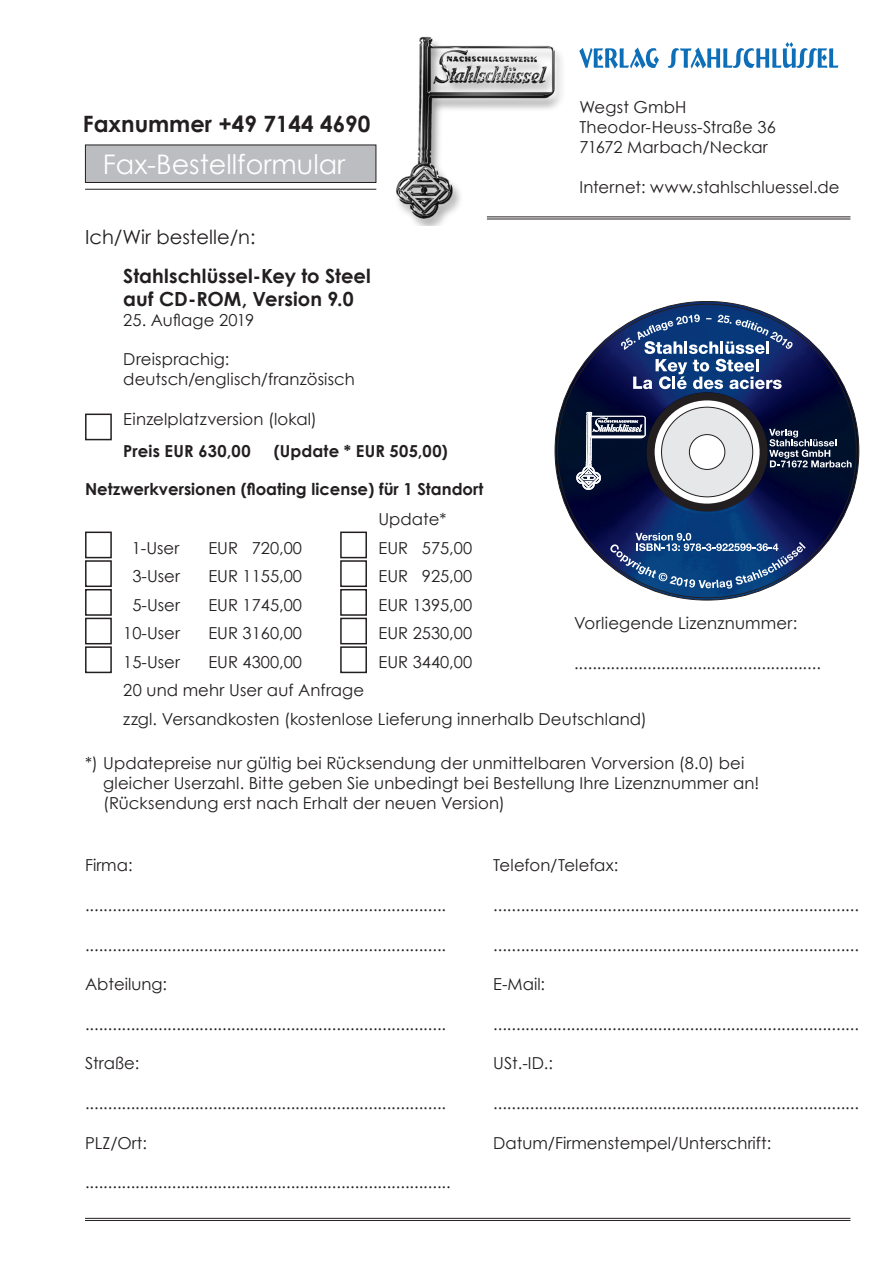
<style>
.page{position:relative;width:893px;height:1263px;background:#fff}
.page>*{position:absolute;margin:0;border:0;box-sizing:border-box;transform-origin:0 0}
.t1{font:27px "Century Gothic";color:#fff}
.t2{font:700 22.5px "Century Gothic";color:#231f20}
.t3{font:700 19.5px/23.4px "Century Gothic";color:#231f20}
.t4{font:19.5px "Century Gothic";color:#231f20}
.t5{font:16.5px/19.8px "Century Gothic";letter-spacing:.005em;color:#231f20}
.t6{font:700 16.5px "Century Gothic";color:#231f20}
</style>
<div class="page">
<img style="left:396px;top:36px;width:174px;height:189px">
<div style="left:85px;top:414px;width:27px;height:26px;border:2px solid #231f20"></div>
<hr style="left:85px;top:189px;width:291px;height:1px;background:#231f20">
<hr style="left:487px;top:216px;width:363px;height:1px;background:#231f20">
<hr style="left:487px;top:219px;width:363px;height:1px;background:#231f20">
<hr style="left:85px;top:1220px;width:765px;height:1px;background:#231f20">
<hr style="left:85px;top:1218px;width:765px;height:1px;background:#231f20">
<svg style="left:555px;top:301px;width:304px;height:299px"></svg>
<svg style="left:651px;top:396px;width:113px;height:112px"></svg>
<div style="left:647px;top:392px;width:121px;height:120px;border:8px solid #231f20;border-radius:50%"></div>
<div style="left:661px;top:407px;width:92px;height:90px;background:#e6e7e9;border-radius:50%"></div>
<img style="left:575px;top:412px;width:71px;height:79px">
<svg style="left:769px;top:429px;width:83px;height:38px"></svg>
<svg style="left:621px;top:314px;width:172px;height:75px"></svg>
<div style="left:689px;top:435px;width:36px;height:34px;background:#fff;border-radius:50%"></div>
<div style="left:689px;top:434px;width:36px;height:36px;border:1px solid #231f20;border-radius:50%"></div>
<svg style="left:610px;top:533px;width:196px;height:56px"></svg>
<div style="left:85px;top:531px;width:27px;height:27px;border:2px solid #231f20"></div>
<div style="left:85px;top:560px;width:27px;height:27px;border:2px solid #231f20"></div>
<div style="left:85px;top:589px;width:27px;height:27px;border:2px solid #231f20"></div>
<div style="left:85px;top:618px;width:27px;height:26px;border:2px solid #231f20"></div>
<div style="left:85px;top:646px;width:27px;height:27px;border:2px solid #231f20"></div>
<div style="left:340px;top:531px;width:27px;height:27px;border:2px solid #231f20"></div>
<div style="left:340px;top:560px;width:27px;height:27px;border:2px solid #231f20"></div>
<div style="left:340px;top:589px;width:27px;height:27px;border:2px solid #231f20"></div>
<div style="left:340px;top:618px;width:27px;height:26px;border:2px solid #231f20"></div>
<div style="left:340px;top:646px;width:27px;height:27px;border:2px solid #231f20"></div>
<svg style="left:579px;top:48px;width:80px;height:21px"></svg>
<svg style="left:668px;top:42px;width:170px;height:27px"></svg>
<div style="left:85px;top:145px;width:291px;height:37px;background:#bcbdc0"></div>
<div style="left:85px;top:145px;width:291px;height:38px;border:1px solid #231f20"></div>
<h2 class="t2" style="left:83px;top:106px;width:289px">Faxnummer +49 7144 4690</h2>
<h1 class="t1" style="left:103px;top:145px;width:244px">Fax-Bestellformular</h1>
<p class="t4" style="left:85px;top:224px;width:172px">Ich/Wir bestelle/n:</p>
<p class="t3" style="left:123px;top:263px;width:249px">Stahlschlüssel-Key to Steel auf CD-ROM, Version 9.0</p>
<p class="t5" style="left:123px;top:310px;width:132px">25. Auflage 2019</p>
<p class="t5" style="left:123px;top:349px;width:233px">Dreisprachig: deutsch/englisch/französisch</p>
<p class="t5" style="left:123px;top:409px;width:195px">Einzelplatzversion (lokal)</p>
<p class="t6" style="left:123px;top:439px;width:129px">Preis EUR 630,00</p>
<p class="t6" style="left:274px;top:439px;width:176px">(Update * EUR 505,00)</p>
<p class="t6" style="left:85px;top:476px;width:400px">Netzwerkversionen (floating license) für 1 Standort</p>
<p class="t5" style="left:378px;top:509px;width:69px">Update*</p>
<p class="t5" style="left:579px;top:97px;width:198px">Wegst GmbH<br>Theodor-Heuss-Straße 36<br>71672 Marbach/Neckar</p>
<p class="t5" style="left:579px;top:176px;width:262px">Internet: www.stahlschluessel.de</p>
<p class="t5" style="left:132px;top:538px;width:49px">1-User</p>
<p class="t5" style="left:208px;top:538px;width:95px">EUR 720,00</p>
<p class="t5" style="left:378px;top:538px;width:95px">EUR 575,00</p>
<p class="t5" style="left:132px;top:566px;width:49px">3-User</p>
<p class="t5" style="left:208px;top:566px;width:95px">EUR 1155,00</p>
<p class="t5" style="left:378px;top:566px;width:95px">EUR 925,00</p>
<p class="t5" style="left:132px;top:595px;width:49px">5-User</p>
<p class="t5" style="left:208px;top:595px;width:95px">EUR 1745,00</p>
<p class="t5" style="left:378px;top:595px;width:95px">EUR 1395,00</p>
<p class="t5" style="left:123px;top:623px;width:58px">10-User</p>
<p class="t5" style="left:208px;top:623px;width:95px">EUR 3160,00</p>
<p class="t5" style="left:378px;top:623px;width:95px">EUR 2530,00</p>
<p class="t5" style="left:123px;top:652px;width:58px">15-User</p>
<p class="t5" style="left:208px;top:652px;width:95px">EUR 4300,00</p>
<p class="t5" style="left:378px;top:652px;width:95px">EUR 3440,00</p>
<p class="t5" style="left:123px;top:676px;width:525px;line-height:28.3px">20 und mehr User auf Anfrage<br>zzgl. Versandkosten (kostenlose Lieferung innerhalb Deutschland)</p>
<p class="t5" style="left:574px;top:613px;width:225px">Vorliegende Lizenznummer:</p>
<p class="t5" style="left:574px;top:652px;width:248px">......................................................</p>
<p class="t5" style="left:103px;top:753px;width:658px;text-indent:-18px">*) Updatepreise nur gültig bei Rücksendung der unmittelbaren Vorversion (8.0) bei gleicher Userzahl. Bitte geben Sie unbedingt bei Bestellung Ihre Lizenznummer an! (Rücksendung erst nach Erhalt der neuen Version)</p>
<p class="t5" style="left:85px;top:855px;width:49px">Firma:</p>
<p class="t5" style="left:85px;top:895px;width:363px">...............................................................................</p>
<p class="t5" style="left:85px;top:934px;width:363px">...............................................................................</p>
<p class="t5" style="left:85px;top:974px;width:84px">Abteilung:</p>
<p class="t5" style="left:85px;top:1014px;width:363px">...............................................................................</p>
<p class="t5" style="left:85px;top:1053px;width:56px">Straße:</p>
<p class="t5" style="left:85px;top:1093px;width:363px">...............................................................................</p>
<p class="t5" style="left:85px;top:1132px;width:63px">PLZ/Ort:</p>
<p class="t5" style="left:85px;top:1172px;width:367px">................................................................................</p>
<p class="t5" style="left:493px;top:855px;width:127px">Telefon/Telefax:</p>
<p class="t5" style="left:493px;top:895px;width:367px">................................................................................</p>
<p class="t5" style="left:493px;top:934px;width:367px">................................................................................</p>
<p class="t5" style="left:493px;top:974px;width:53px">E-Mail:</p>
<p class="t5" style="left:493px;top:1014px;width:367px">................................................................................</p>
<p class="t5" style="left:493px;top:1053px;width:61px">USt.-ID.:</p>
<p class="t5" style="left:493px;top:1093px;width:367px">................................................................................</p>
<p class="t5" style="left:493px;top:1132px;width:279px">Datum/Firmenstempel/Unterschrift:</p>
</div>
